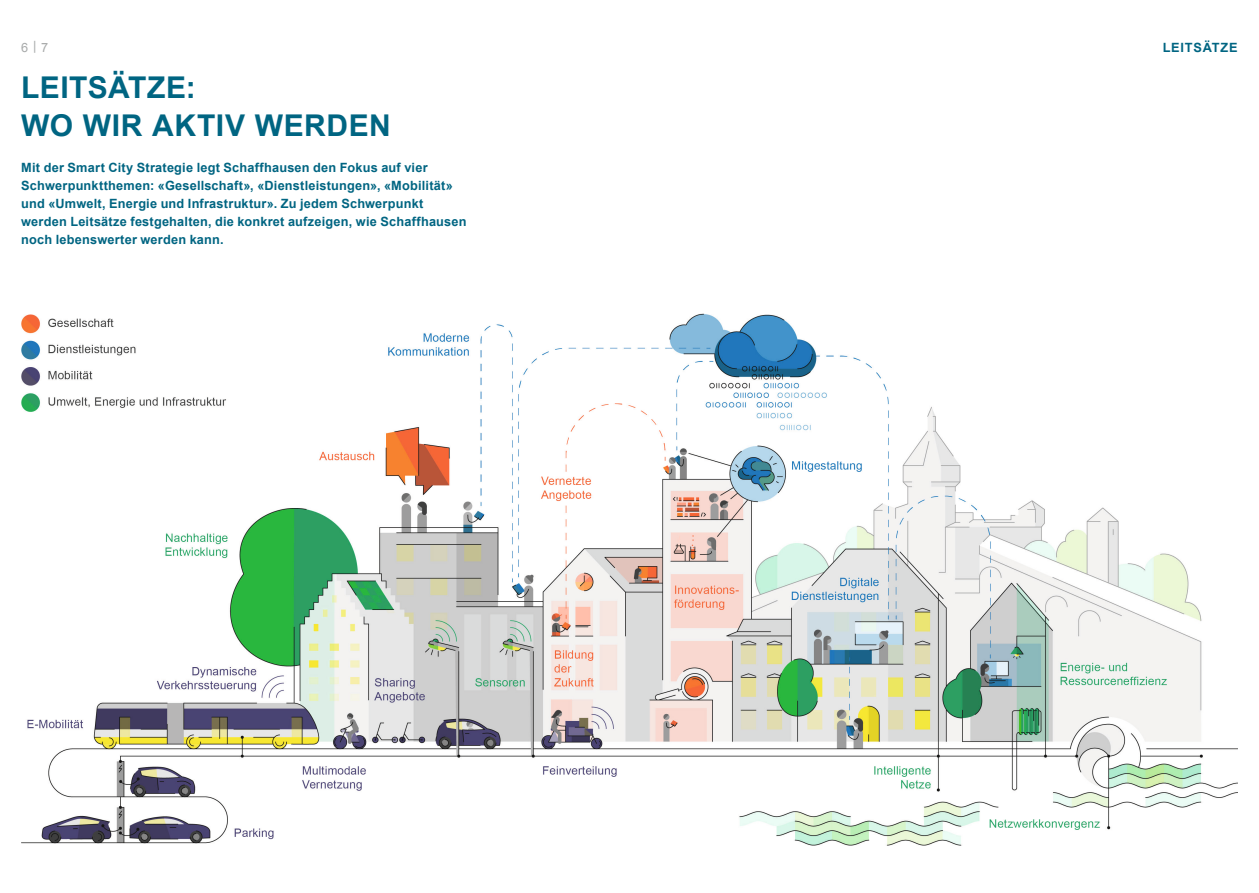
<style>
.page{position:relative;width:1259px;height:893px;background:#fff}
.page>*{position:absolute;margin:0;border:0;box-sizing:border-box;transform-origin:0 0}
._1_0_Haupttitel{font:700 30px/37.5px "Arial";letter-spacing:.02em;color:#006582}
._3_1_Lead{font:700 12.75px/18px "Arial";letter-spacing:.015em;color:#006582}
._3_1_Lead-2{font:700 12.75px "Arial";letter-spacing:.065em;color:#006582}
.t1{font:12.75px "Arial";color:#a8aaaa}
</style>
<div class="page">
<img style="left:21px;top:314px;width:1216px;height:532px">
<p class="t1" style="left:21px;top:39px;width:29px">6 | 7</p>
<p class="_3_1_Lead-2" style="left:1162px;top:39px;width:76px">LEITSÄTZE</p>
<p class="_1_0_Haupttitel" style="left:21px;top:70px;width:371px">LEITSÄTZE:<br>WO WIR AKTIV WERDEN</p>
<p class="_3_1_Lead" style="left:21px;top:159px;width:447px">Mit der Smart City Strategie legt Schaffhausen den Fokus auf vier Schwerpunktthemen: «Gesellschaft», «Dienstleistungen», «Mobilität» und «Umwelt, Energie und Infrastruktur». Zu jedem Schwerpunkt werden Leitsätze festgehalten, die konkret aufzeigen, wie Schaffhausen noch lebenswerter werden kann.</p>
</div>
